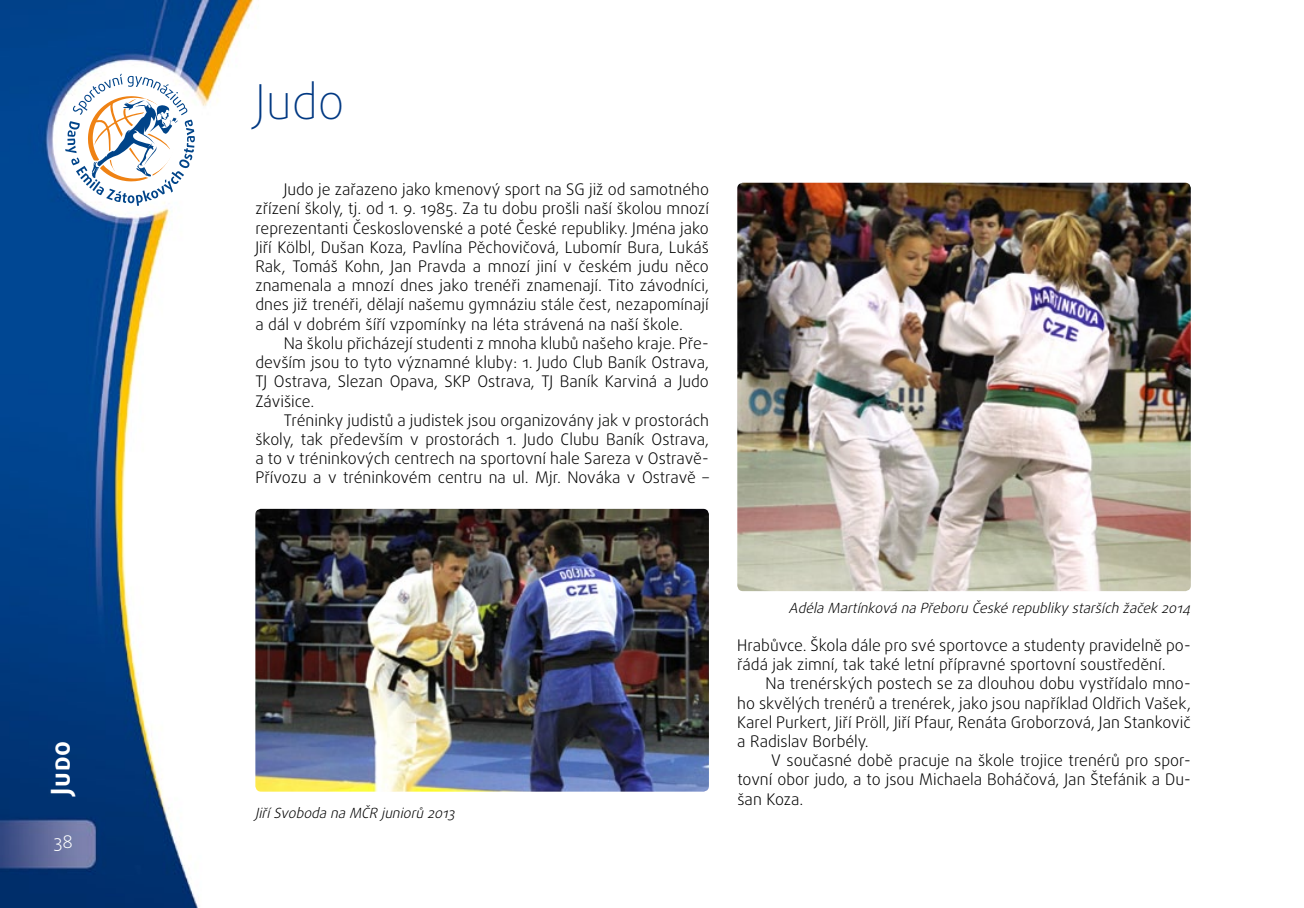
<style>
.page{position:relative;width:1304px;height:908px;background:#fff}
.page>*{position:absolute;margin:0;border:0;box-sizing:border-box;transform-origin:0 0}
.t1{font:100 48px "Daxline Pro";color:#003882}
.t2{font:700 26px "Daxline Pro";color:#fff}
.t3{font:300 18px "Daxline Pro";color:#fff}
.t4{font:300 16px/19.2px "Daxline Pro";color:#000;text-align:justify}
.t5{font:italic 300 14px "Daxline Pro";color:#000}
</style>
<div class="page">
<img style="left:0;top:0;width:1187px;height:907px">
<svg style="left:65px;top:74px;width:130px;height:132px"></svg>
<img style="left:737px;top:183px;width:454px;height:408px">
<img style="left:255px;top:508px;width:454px;height:283px">
<h2 class="t2" style="left:43px;top:794px;width:55px;rotate:-90deg">Judo</h2>
<p class="t3" style="left:54px;top:829px;width:21px">38</p>
<h1 class="t1" style="left:255px;top:70px;width:91px">Judo</h1>
<p class="t4" style="left:255px;top:180px;width:455px;text-indent:28px">Judo je zařazeno jako kmenový sport na SG již od samotného zřízení školy, tj. od 1. 9. 1985. Za tu dobu prošli naší školou mnozí reprezentanti Československé a poté České republiky. Jména jako Jiří Kölbl, Dušan Koza, Pavlína Pěchovičová, Lubomír Bura, Lukáš Rak, Tomáš Kohn, Jan Pravda a mnozí jiní v českém judu něco znamenala a mnozí dnes jako trenéři znamenají. Tito závodníci, dnes již trenéři, dělají našemu gymnáziu stále čest, nezapomínají a dál v dobrém šíří vzpomínky na léta strávená na naší škole.</p>
<p class="t4" style="left:255px;top:333px;width:455px;text-indent:28px">Na školu přicházejí studenti z mnoha klubů našeho kraje. Pře&shy;devším jsou to tyto významné kluby: 1. Judo Club Baník Ostrava, TJ Ostrava, Slezan Opava, SKP Ostrava, TJ Baník Karviná a Judo Závišice.</p>
<p class="t4" style="left:255px;top:410px;width:455px;text-indent:28px">Tréninky judistů a judistek jsou organizovány jak v prostorách školy, tak především v prostorách 1. Judo Clubu Baník Ostrava, a to v tréninkových centrech na sportovní hale Sareza v Ostravě-Přívozu a v tréninkovém centru na ul. Mjr. Nováka v Ostravě –</p>
<p class="t5" style="left:255px;top:803px;width:205px">JiříSvobodanaMČR juniorů 2013</p>
<p class="t5" style="left:789px;top:598px;width:407px">AdélaMartínkovánaPřeboru České republiky starších žaček2014</p>
<p class="t4" style="left:737px;top:635px;width:455px">Hrabůvce. Škola dále pro své sportovce a studenty pravidelně po&shy;řádá jak zimní, tak také letní přípravné sportovní soustředění.</p>
<p class="t4" style="left:737px;top:674px;width:455px;text-indent:28px">Na trenérských postech se za dlouhou dobu vystřídalo mno&shy;ho skvělých trenérů a trenérek, jako jsou například Oldřich Vašek, Karel Purkert, Jiří Pröll, Jiří Pfaur, Renáta Groborzová, Jan Stankovič a Radislav Borbély.</p>
<p class="t4" style="left:737px;top:750px;width:455px;text-indent:34px">V současné době pracuje na škole trojice trenérů pro spor&shy;tovní obor judo, a to jsou Michaela Boháčová, Jan Štefánik a Du&shy;šan Koza.</p>
</div>
